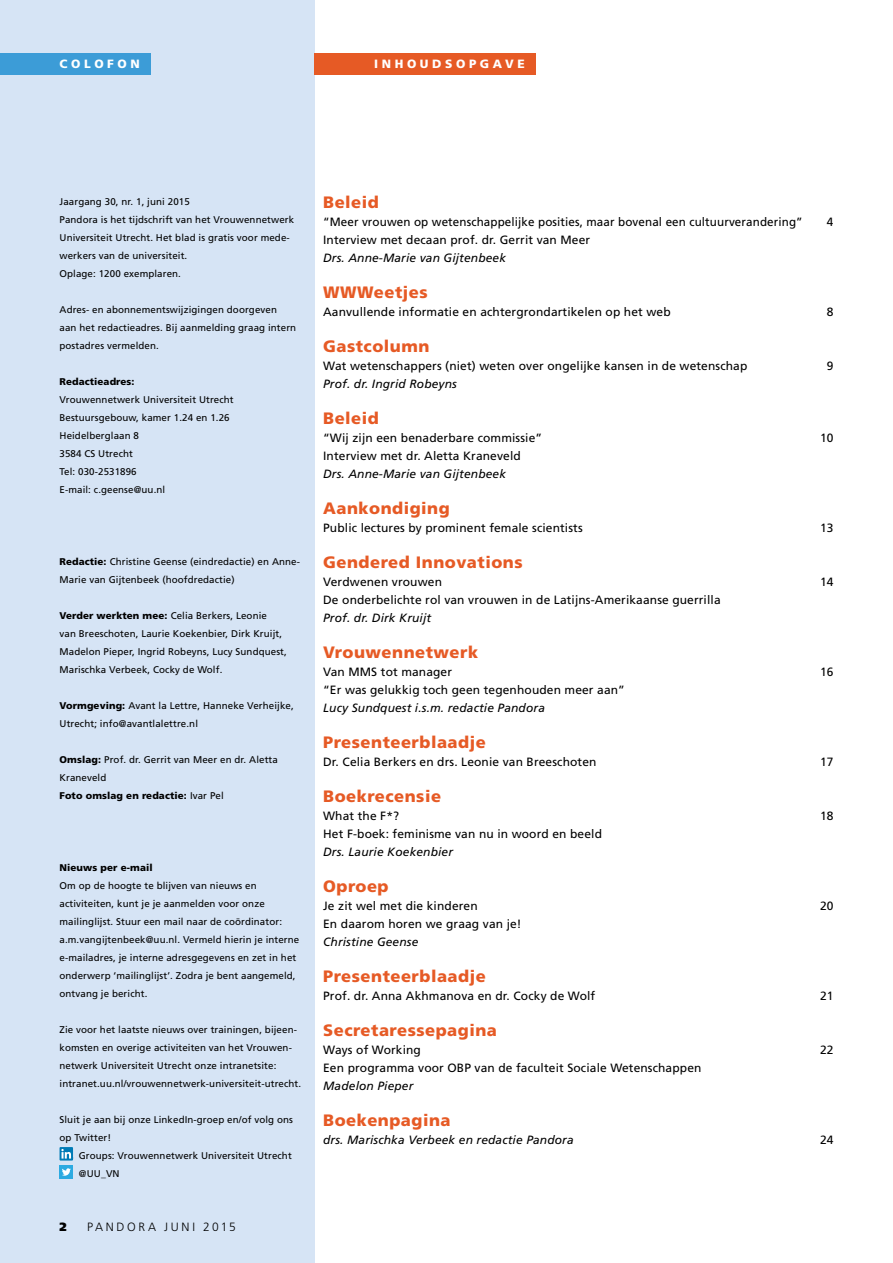
<style>
.page{position:relative;width:893px;height:1263px;background:#fff}
.page>*{position:absolute;margin:0;border:0;box-sizing:border-box;transform-origin:0 0}
.t1{font:900 16.5px "Frutiger LT Std";letter-spacing:.03em;color:#e65a25}
.t2{font:12px "Frutiger LT Std";letter-spacing:.01em;color:#000}
.t3{font:italic 12px "Frutiger LT Std";letter-spacing:.01em;color:#000}
.t4{font:900 12px "Frutiger LT Std";letter-spacing:.3em;color:#fff}
.t5{font:300 12px "Frutiger LT Std";letter-spacing:.22em;color:#000}
.t6{font:900 12px "Frutiger LT Std";color:#000}
.t7{font:9.75px/18px "Frutiger LT Std";letter-spacing:.01em;color:#000}
.t8{font:900 9.75px "Frutiger LT Std";letter-spacing:.01em;color:#000}
.s1{font-weight:900}
</style>
<div class="page">
<div style="left:0;top:0;width:315px;height:1263px;background:#d6e4f5"></div>
<div style="left:315px;top:53px;width:221px;height:21px;background:#e65a25"></div>
<div style="left:0;top:53px;width:151px;height:21px;background:#3c9cd7"></div>
<svg style="left:60px;top:1147px;width:13px;height:13px"></svg>
<svg style="left:61px;top:1149px;width:10px;height:9px"></svg>
<div style="left:60px;top:1165px;width:13px;height:14px;background:#2caae1"></div>
<svg style="left:62px;top:1168px;width:9px;height:8px"></svg>
<p class="t4" style="left:60px;top:57px;width:82px">colofon</p>
<p class="t4" style="left:374px;top:57px;width:152px">i nhoudsopg ave</p>
<p class="t7" style="left:60px;top:192px;width:236px">Jaargang 30, nr. 1, juni 2015<br>Pandora is het tijdschrift van het Vrouwennetwerk Universiteit Utrecht. Het blad is gratis voor mede&shy;werkers van de universiteit.<br>Oplage: 1200 exemplaren.</p>
<p class="t7" style="left:60px;top:300px;width:238px">Adres- en abonnementswijzigingen doorgeven aan het redactieadres. Bij aanmelding graag intern postadres vermelden.</p>
<p class="t8" style="left:60px;top:375px;width:77px">Redactieadres:</p>
<p class="t7" style="left:60px;top:390px;width:176px">Vrouwennetwerk Universiteit Utrecht<br>Bestuursgebouw, kamer 1.24 en 1.26<br>Heidelberglaan 8<br>3584 CS Utrecht<br>Tel: 030-2531896<br>E-mail: c.geense@uu.nl</p>
<p class="t7" style="left:60px;top:552px;width:242px"><span class="s1">Redactie:</span> Christine Geense (eindredactie) en Anne-<br>Marie van Gijtenbeek (hoofdredactie)</p>
<p class="t7" style="left:60px;top:606px;width:229px"><span class="s1">Verder werkten mee:</span> Celia Berkers, Leonie<br>van Breeschoten, Laurie Koekenbier, Dirk Kruijt, Madelon Pieper, Ingrid Robeyns, Lucy Sundquest, Marischka Verbeek, Cocky de Wolf.</p>
<p class="t7" style="left:60px;top:696px;width:236px"><span class="s1">Vormgeving:</span> Avant la Lettre, Hanneke Verheijke,<br>Utrecht; info@avantlalettre.nl</p>
<p class="t7" style="left:60px;top:750px;width:220px"><span class="s1">Omslag:</span> Prof. dr. Gerrit van Meer en dr. Aletta<br>Kraneveld<br><span class="s1">Foto omslag en redactie:</span> Ivar Pel</p>
<p class="t8" style="left:60px;top:861px;width:95px">Nieuws per e-mail</p>
<p class="t7" style="left:60px;top:876px;width:241px">Om op de hoogte te blijven van nieuws en activiteiten, kunt je je aanmelden voor onze mailinglijst. Stuur een mail naar de coördinator: a.m.vangijtenbeek@uu.nl. Vermeld hierin je interne e-mailadres, je interne adresgegevens en zet in het onderwerp ‘mailinglijst’. Zodra je bent aangemeld, ontvang je bericht.</p>
<p class="t7" style="left:60px;top:1020px;width:243px">Zie voor het laatste nieuws over trainingen, bijeen&shy;komsten en overige activiteiten van het Vrouwen&shy;netwerk Universiteit Utrecht onze intranetsite: intranet.uu.nl/vrouwennetwerk-universiteit-utrecht.</p>
<p class="t7" style="left:60px;top:1110px;width:235px">Sluit je aan bij onze LinkedIn-groep en/of volg ons op Twitter!</p>
<p class="t7" style="left:79px;top:1146px;width:214px">Groups: Vrouwennetwerk Universiteit Utrecht @UU_VN</p>
<p class="t6" style="left:60px;top:1219px;width:9px">2</p>
<p class="t5" style="left:87px;top:1220px;width:150px">PANDORA JUNI 2015</p>
<h1 class="t1" style="left:323px;top:192px;width:57px">Beleid</h1>
<p class="t2" style="left:323px;top:215px;width:481px">“Meer vrouwen op wetenschappelijke posities, maar bovenal een cultuurverandering”</p>
<p class="t2" style="left:827px;top:215px;width:8px">4</p>
<p class="t2" style="left:323px;top:233px;width:269px">Interview met decaan prof. dr. Gerrit van Meer</p>
<p class="t3" style="left:323px;top:251px;width:184px">Drs. Anne-Marie van Gijtenbeek</p>
<h1 class="t1" style="left:323px;top:282px;width:18px">WWW</h1>
<h1 class="t1" style="left:374px;top:282px;width:55px">eetjes</h1>
<p class="t2" style="left:323px;top:305px;width:349px">Aanvullende informatie en achtergrondartikelen op het web</p>
<p class="t2" style="left:827px;top:305px;width:8px">8</p>
<h1 class="t1" style="left:323px;top:336px;width:108px">Gastcolumn</h1>
<p class="t2" style="left:323px;top:359px;width:426px">Wat wetenschappers (niet) weten over ongelijke kansen in de wetenschap</p>
<p class="t2" style="left:827px;top:359px;width:8px">9</p>
<p class="t3" style="left:323px;top:377px;width:135px">Prof. dr. Ingrid Robeyns</p>
<h1 class="t1" style="left:323px;top:408px;width:57px">Beleid</h1>
<p class="t2" style="left:323px;top:431px;width:220px">“Wij zijn een benaderbare commissie”</p>
<p class="t2" style="left:820px;top:431px;width:15px">10</p>
<p class="t2" style="left:323px;top:449px;width:199px">Interview met dr. Aletta Kraneveld</p>
<p class="t3" style="left:323px;top:467px;width:184px">Drs. Anne-Marie van Gijtenbeek</p>
<h1 class="t1" style="left:323px;top:498px;width:128px">Aankondiging</h1>
<p class="t2" style="left:323px;top:521px;width:261px">Public lectures by prominent female scientists</p>
<p class="t2" style="left:820px;top:521px;width:15px">13</p>
<h1 class="t1" style="left:323px;top:552px;width:201px">Gendered Innovations</h1>
<p class="t2" style="left:323px;top:575px;width:120px">Verdwenen vrouwen</p>
<p class="t2" style="left:820px;top:575px;width:15px">14</p>
<p class="t2" style="left:323px;top:593px;width:399px">De onderbelichte rol van vrouwen in de Latijns-Amerikaanse guerrilla</p>
<p class="t3" style="left:323px;top:611px;width:110px">Prof. dr. Dirk Kruijt</p>
<h1 class="t1" style="left:323px;top:642px;width:156px">Vrouwennetwerk</h1>
<p class="t2" style="left:323px;top:665px;width:130px">Van MMS tot manager</p>
<p class="t2" style="left:820px;top:665px;width:15px">16</p>
<p class="t2" style="left:323px;top:683px;width:303px">“Er was gelukkig toch geen tegenhouden meer aan”</p>
<p class="t3" style="left:323px;top:701px;width:223px">Lucy Sundquest i.s.m. redactie Pandora</p>
<h1 class="t1" style="left:323px;top:732px;width:164px">Presenteerblaadje</h1>
<p class="t2" style="left:323px;top:755px;width:275px">Dr. Celia Berkers en drs. Leonie van Breeschoten</p>
<p class="t2" style="left:820px;top:755px;width:15px">17</p>
<h1 class="t1" style="left:323px;top:786px;width:119px">Boekrecensie</h1>
<p class="t2" style="left:323px;top:809px;width:78px">What the F*?</p>
<p class="t2" style="left:820px;top:809px;width:15px">18</p>
<p class="t2" style="left:323px;top:827px;width:280px">Het F-boek: feminisme van nu in woord en beeld</p>
<p class="t3" style="left:323px;top:845px;width:131px">Drs. Laurie Koekenbier</p>
<h1 class="t1" style="left:323px;top:876px;width:67px">Oproep</h1>
<p class="t2" style="left:323px;top:899px;width:156px">Je zit wel met die kinderen</p>
<p class="t2" style="left:820px;top:899px;width:15px">20</p>
<p class="t2" style="left:323px;top:917px;width:200px">En daarom horen we graag van je!</p>
<p class="t3" style="left:323px;top:935px;width:97px">Christine Geense</p>
<h1 class="t1" style="left:323px;top:966px;width:164px">Presenteerblaadje</h1>
<p class="t2" style="left:323px;top:989px;width:274px">Prof. dr. Anna Akhmanova en dr. Cocky de Wolf</p>
<p class="t2" style="left:820px;top:989px;width:15px">21</p>
<h1 class="t1" style="left:323px;top:1020px;width:175px">Secretaressepagina</h1>
<p class="t2" style="left:323px;top:1043px;width:99px">Ways of Working</p>
<p class="t2" style="left:820px;top:1043px;width:15px">22</p>
<p class="t2" style="left:323px;top:1061px;width:380px">Een programma voor OBP van de faculteit Sociale Wetenschappen</p>
<p class="t3" style="left:323px;top:1079px;width:92px">Madelon Pieper</p>
<h1 class="t1" style="left:323px;top:1110px;width:129px">Boekenpagina</h1>
<p class="t3" style="left:323px;top:1133px;width:252px">drs. Marischka Verbeek en redactie Pandora</p>
<p class="t2" style="left:820px;top:1133px;width:15px">24</p>
</div>
